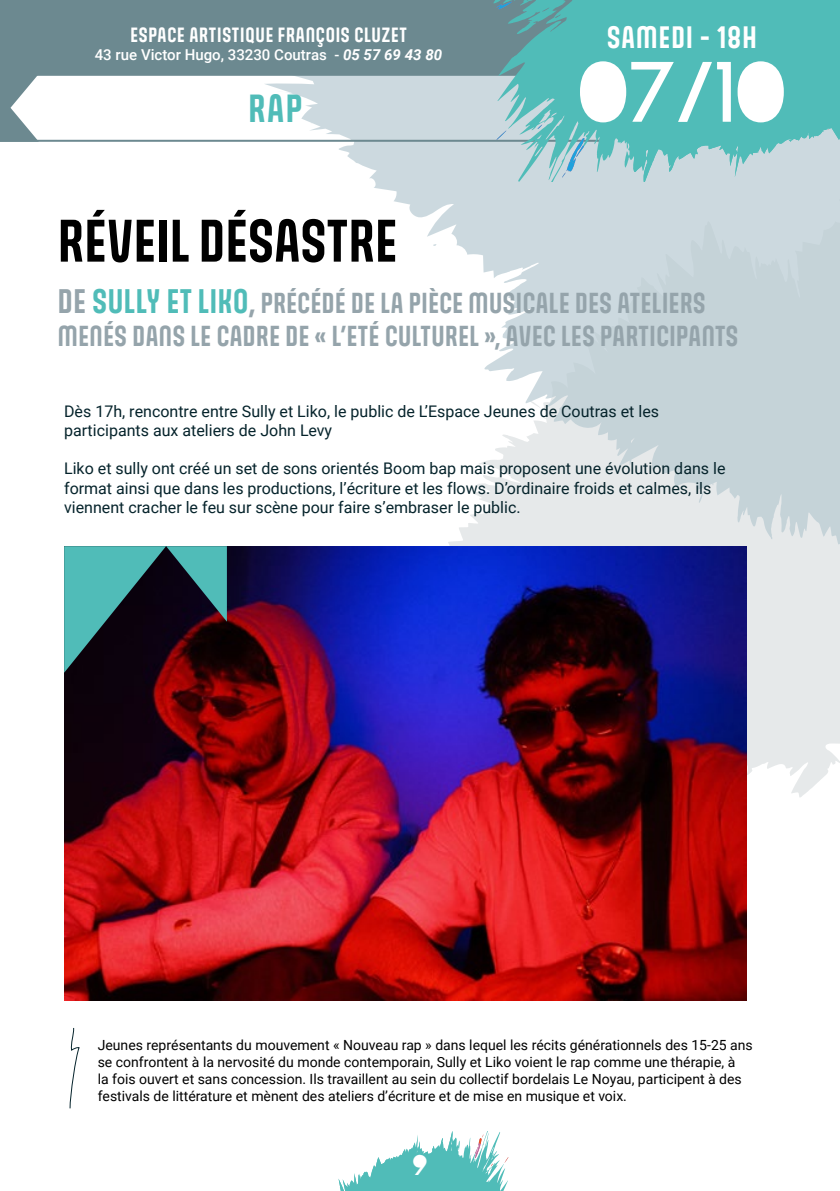
<style>
.page{position:relative;width:840px;height:1191px;background:#fff}
.page>*{position:absolute;margin:0;border:0;box-sizing:border-box;transform-origin:0 0}
.t1{font:84px "HWT Mardell";color:#fff}
.t2{font:700 58px "Gala";letter-spacing:.01em;color:#000}
.t3{font:700 38px "Gala";color:#50bcb8}
.t4{font:700 30px "Gala";letter-spacing:.04em;color:#fff}
.t5{font:700 28px/33.6px "Gala";letter-spacing:.02em;color:#95a4ab}
.t6{font:28px "HWT Mardell";color:#fff}
.t7{font:700 20px "Gala";letter-spacing:.04em;color:#fff}
.t8{font:16px/19.2px "Roboto";color:#05232b}
.t9{font:500 15px "Roboto";color:#fff}
.t10{font:14px/16.8px "Roboto";color:#000}
.s1{font-weight:700;font-style:italic}
.s2{font-size:33px}
.s3{font-size:33px;color:#50bcb8}
</style>
<div class="page">
<svg style="left:746px;top:572px;width:93px;height:355px;fill:#e6e9ea"></svg>
<svg style="left:265px;top:77px;width:574px;height:495px"></svg>
<div style="left:0;top:0;width:610px;height:74px;background:#6c8990"></div>
<div style="left:0;top:74px;width:610px;height:68px;border:2px solid #6c8990"></div>
<svg style="left:489px;top:0;width:86px;height:181px"></svg>
<svg style="left:496px;top:2px;width:16px;height:7px"></svg>
<svg style="left:496px;top:131px;width:10px;height:9px"></svg>
<svg style="left:537px;top:125px;width:5px;height:4px"></svg>
<svg style="left:561px;top:138px;width:14px;height:39px"></svg>
<svg style="left:575px;top:0;width:264px;height:181px;fill:#50bcb8"></svg>
<svg style="left:0;top:74px;width:39px;height:68px"></svg>
<svg style="left:338px;top:1131px;width:171px;height:60px"></svg>
<img style="left:64px;top:546px;width:682px;height:455px">
<svg style="left:64px;top:546px;width:163px;height:126px"></svg>
<svg style="left:69px;top:1028px;width:11px;height:81px"></svg>
<h3 class="t7" style="left:130px;top:21px;width:278px">ESPACE ARTISTIQUE FRANÇOIS CLUZET</h3>
<p class="t9" style="left:95px;top:44px;width:349px">43 rue Victor Hugo, 33230 Coutras - <span class="s1">05 57 69 43 80</span></p>
<h3 class="t3" style="left:248px;top:84px;width:55px">RAP</h3>
<h3 class="t4" style="left:606px;top:17px;width:151px">SAMEDI - 18H</h3>
<h1 class="t1" style="left:577px;top:55px;width:210px">07/10</h1>
<h2 class="t2" style="left:58px;top:202px;width:340px">RÉVEIL DÉSASTRE</h2>
<h3 class="t5" style="left:58px;top:285px;width:681px"><span class="s2">DE</span> <span class="s3">SULLY ET LIKO</span><span class="s2">,</span> PRÉCÉDÉ DE LA PIÈCE MUSICALE DES ATELIERS<br>MENÉS DANS LE CADRE DE « L’ETÉ CULTUREL », AVEC LES PARTICIPANTS</h3>
<p class="t8" style="left:64px;top:401px;width:596px">Dès 17h, rencontre entre Sully et Liko, le public de L’Espace Jeunes de Coutras et les participants aux ateliers de John Levy</p>
<p class="t8" style="left:64px;top:458px;width:662px">Liko et sully ont créé un set de sons orientés Boom bap mais proposent une évolution dans le format ainsi que dans les productions, l’écriture et les flows. D’ordinaire froids et calmes, ils viennent cracher le feu sur scène pour faire s’embraser le public.</p>
<p class="t10" style="left:98px;top:1036px;width:656px">Jeunes représentants du mouvement « Nouveau rap » dans lequel les récits générationnels des 15-25 ans se confrontent à la nervosité du monde contemporain, Sully et Liko voient le rap comme une thérapie, à<br>la fois ouvert et sans concession. Ils travaillent au sein du collectif bordelais Le Noyau, participent à des festivals de littérature et mènent des ateliers d’écriture et de mise en musique et voix.</p>
<h3 class="t6" style="left:412px;top:1152px;width:17px">9</h3>
</div>
